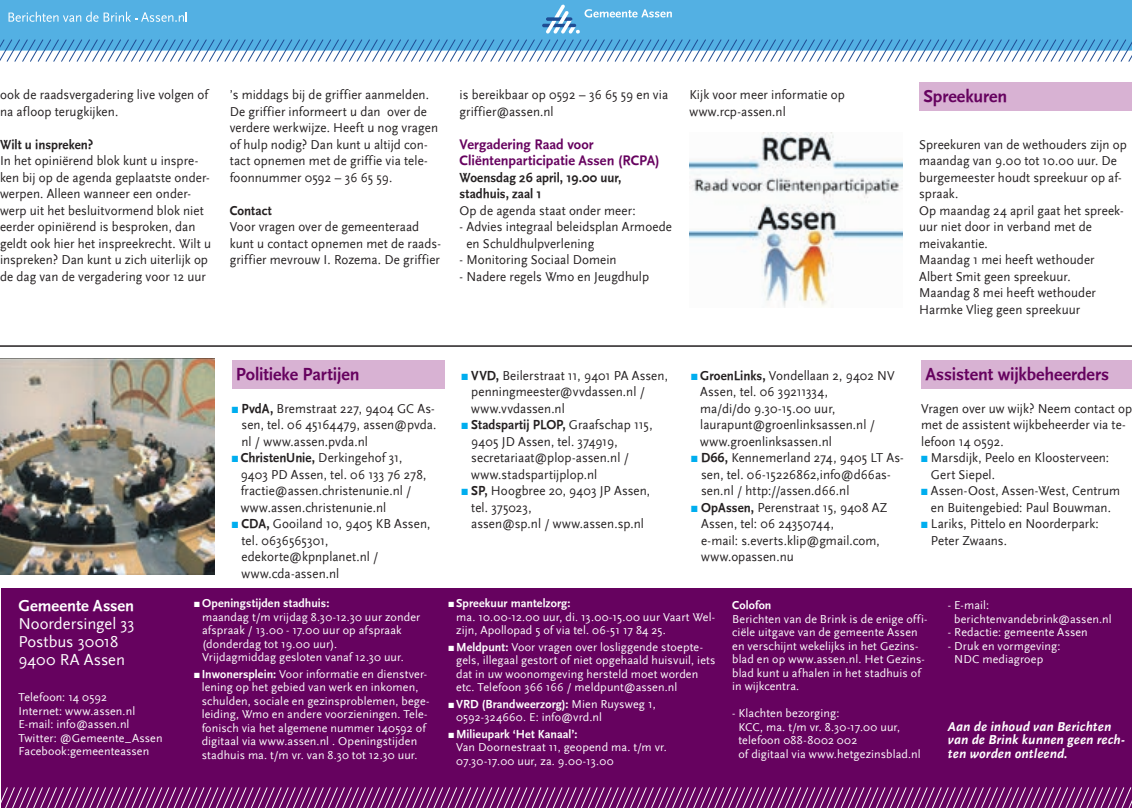
<style>
.page{position:relative;width:1132px;height:808px;background:#fff}
.page>*{position:absolute;margin:0;border:0;box-sizing:border-box;transform-origin:0 0}
.t1{font:700 18px "Scala Sans";letter-spacing:-.005em;color:#66025f}
.t2{font:16.5px/18px "Scala Sans";color:#fff}
.t3{font:700 16.5px "Scala Sans";letter-spacing:-.005em;color:#fff}
.t4{font:700 14.25px/16.5px "Scala Sans";color:#66025f}
.t5{font:13.5px/16.5px "Scala Sans";letter-spacing:.005em;color:#231f20;scale:.96 1}
.t6{font:italic 700 13.5px/13.5px "Scala Sans";letter-spacing:.01em;color:#fff}
.t7{font:700 13.5px/16.5px "Scala Sans";color:#231f20;scale:.96 1}
.t8{font:12px/13.5px "Scala Sans";letter-spacing:.01em;color:#fff}
.t9{font:700 12px "Scala Sans";letter-spacing:.01em;color:#fff}
.s1{color:#00aeef}
.s2{font-weight:700}
</style>
<div class="page">
<hr style="left:0;top:0;width:1131px;height:4px;background:#53b0e3">
<svg style="left:0;top:4px;width:1131px;height:58px;background:#6fb8e3"></svg>
<div style="left:918px;top:82px;width:213px;height:29px;background:#d8b2d3"></div>
<div style="left:1px;top:588px;width:1130px;height:220px;background:#66025f"></div>
<svg style="left:1px;top:787px;width:1130px;height:21px"></svg>
<div style="left:232px;top:360px;width:212px;height:29px;background:#d8b2d3"></div>
<div style="left:920px;top:360px;width:211px;height:29px;background:#d8b2d3"></div>
<img style="left:1px;top:358px;width:214px;height:216px">
<hr style="left:0;top:345px;width:1131px;height:2px;background:#231f20">
<img style="left:689px;top:132px;width:213px;height:176px">
<p class="t5" style="left:0;top:87px;width:218px">ook de raadsvergadering live volgen of na afloop terugkijken.</p>
<p class="t7" style="left:0;top:136px;width:99px">Wilt u inspreken?</p>
<p class="t5" style="left:0;top:153px;width:221px">In het opiniërend blok kunt u inspre&shy;ken bij op de agenda geplaatste onder&shy;werpen. Alleen wanneer een onder&shy;werp uit het besluitvormend blok niet eerder opiniërend is besproken, dan geldt ook hier het inspreekrecht. Wilt u inspreken? Dan kunt u zich uiterlijk op de dag van de vergadering voor 12 uur</p>
<p class="t5" style="left:230px;top:87px;width:218px">’s middags bij de griffier aanmelden.<br>De griffier informeert u dan over de verdere werkwijze. Heeft u nog vragen of hulp nodig? Dan kunt u altijd con&shy;tact opnemen met de griffie via tele&shy;foonnummer 0592 – 36 65 59.</p>
<p class="t7" style="left:230px;top:202px;width:45px">Contact</p>
<p class="t5" style="left:230px;top:219px;width:221px">Voor vragen over de gemeenteraad kunt u contact opnemen met de raads&shy;griffier mevrouw I. Rozema. De griffier</p>
<p class="t5" style="left:459px;top:87px;width:219px">is bereikbaar op 0592 – 36 65 59 en via griffier@assen.nl</p>
<p class="t4" style="left:459px;top:136px;width:201px">Vergadering Raad voor<br>Cliëntenparticipatie Assen (RCPA)</p>
<p class="t7" style="left:459px;top:169px;width:170px">Woensdag 26 april, 19.00 uur, stadhuis, zaal 1</p>
<p class="t5" style="left:459px;top:202px;width:185px">Op de agenda staat onder meer:</p>
<p class="t5" style="left:466px;top:219px;width:215px;text-indent:-7px">- Advies integraal beleidsplan Armoede en Schuldhulpverlening</p>
<p class="t5" style="left:459px;top:252px;width:165px">- Monitoring Sociaal Domein</p>
<p class="t5" style="left:459px;top:268px;width:199px">- Nadere regels Wmo en Jeugdhulp</p>
<p class="t5" style="left:689px;top:87px;width:163px">Kijk voor meer informatie op www.rcp-assen.nl</p>
<h1 class="t1" style="left:923px;top:86px;width:85px">Spreekuren</h1>
<p class="t5" style="left:918px;top:136px;width:218px">Spreekuren van de wethouders zijn op maandag van 9.00 tot 10.00 uur. De burgemeester houdt spreekuur op af&shy;spraak.<br>Op maandag 24 april gaat het spreek&shy;uur niet door in verband met de meivakantie.<br>Maandag 1 mei heeft wethouder<br>Albert Smit geen spreekuur.<br>Maandag 8 mei heeft wethouder<br>Harmke Vlieg geen spreekuur</p>
<p class="t3" style="left:18px;top:597px;width:117px">Gemeente Assen</p>
<p class="t2" style="left:18px;top:615px;width:117px">Noordersingel 33<br>Postbus 30018<br>9400 RA Assen</p>
<p class="t8" style="left:18px;top:691px;width:146px">Telefoon: 14 0592<br>Internet: www.assen.nl<br>E-mail: info@assen.nl<br>Twitter: @Gemeente_Assen<br>Facebook:gemeenteassen</p>
<h1 class="t1" style="left:236px;top:364px;width:125px">Politieke Partijen</h1>
<p class="t5" style="left:241px;top:400px;width:204px;text-indent:-10px"><span class="s1">■</span> <span class="s2">PvdA,</span> Bremstraat 227, 9404 GC As&shy;sen, tel. 06 45164479, assen@pvda. nl / www.assen.pvda.nl</p>
<p class="t5" style="left:240px;top:450px;width:195px;text-indent:-9px"><span class="s1">■</span> <span class="s2">ChristenUnie,</span> Derkingehof 31,<br>9403 PD Assen, tel. 06 133 76 278, fractie@assen.christenunie.nl / www.assen.christenunie.nl</p>
<p class="t5" style="left:241px;top:516px;width:198px;text-indent:-10px"><span class="s1">■</span> <span class="s2">CDA,</span> Gooiland 10, 9405 KB Assen, tel. 0636565301, edekorte@kpnplanet.nl / www.cda-assen.nl</p>
<p class="t8" style="left:202px;top:597px;width:220px;text-indent:-8px">■ <span class="s2">Openingstijden stadhuis:<br></span>maandag t/m vrijdag 8.30-12.30 uur zonder afspraak / 13.00 - 17.00 uur op afspraak (donderdag tot 19.00 uur).<br>Vrijdagmiddag gesloten vanaf 12.30 uur.</p>
<p class="t8" style="left:202px;top:667px;width:229px;text-indent:-7px">■ <span class="s2">Inwonersplein:</span> Voor informatie en dienstver&shy;lening op het gebied van werk en inkomen, schulden, sociale en gezinsproblemen, bege&shy;leiding, Wmo en andere voorzieningen. Tele&shy;fonisch via het algemene nummer 140592 of digitaal via www.assen.nl . Openingstijden stadhuis ma. t/m vr. van 8.30 tot 12.30 uur.</p>
<p class="t5" style="left:471px;top:367px;width:206px;text-indent:-10px"><span class="s1">■</span> <span class="s2">VVD,</span> Beilerstraat 11, 9401 PA Assen, penningmeester@vvdassen.nl / www.vvdassen.nl</p>
<p class="t5" style="left:471px;top:417px;width:190px;text-indent:-10px"><span class="s1">■</span> <span class="s2">Stadspartij PLOP,</span> Graafschap 115,<br>9405 JD Assen, tel. 374919, secretariaat@plop-assen.nl / www.stadspartijplop.nl</p>
<p class="t5" style="left:471px;top:483px;width:188px;text-indent:-10px"><span class="s1">■</span> <span class="s2">SP,</span> Hoogbree 20, 9403 JP Assen, tel. 375023,<br>assen@sp.nl / www.assen.sp.nl</p>
<p class="t5" style="left:700px;top:367px;width:204px;text-indent:-9px"><span class="s1">■</span> <span class="s2">GroenLinks,</span> Vondellaan 2, 9402 NV<br>Assen, tel. 06 39211334,<br>ma/di/do 9.30-15.00 uur, laurapunt@groenlinksassen.nl / www.groenlinksassen.nl</p>
<p class="t5" style="left:701px;top:450px;width:213px;text-indent:-10px"><span class="s1">■</span> <span class="s2">D66,</span> Kennemerland 274, 9405 LT As&shy;sen, tel. 06-15226862,info@d66as&shy;sen.nl / http://assen.d66.nl</p>
<p class="t5" style="left:701px;top:499px;width:196px;text-indent:-10px"><span class="s1">■</span> <span class="s2">OpAssen,</span> Perenstraat 15, 9408 AZ<br>Assen, tel: 06 24350744,<br>e-mail: s.everts.klip@gmail.com, www.opassen.nu</p>
<h1 class="t1" style="left:925px;top:364px;width:185px">Assistent wijkbeheerders</h1>
<p class="t5" style="left:920px;top:400px;width:221px">Vragen over uw wijk? Neem contact op met de assistent wijkbeheerder via te&shy;lefoon 14 0592.</p>
<p class="t5" style="left:930px;top:450px;width:187px;text-indent:-10px"><span class="s1">■</span> Marsdijk, Peelo en Kloosterveen:<br>Gert Siepel.</p>
<p class="t5" style="left:920px;top:483px;width:209px;text-align:center"><span class="s1">■</span> Assen-Oost, Assen-West, Centrum en Buitengebied: Paul Bouwman.</p>
<p class="t5" style="left:930px;top:516px;width:176px;text-indent:-10px"><span class="s1">■</span> Lariks, Pittelo en Noorderpark:<br>Peter Zwaans.</p>
<p class="t8" style="left:456px;top:597px;width:260px;text-indent:-8px">■ <span class="s2">Spreekuur mantelzorg:<br></span>ma. 10.00-12.00 uur, di. 13.00-15.00 uur Vaart Wel&shy;zijn, Apollopad 5 of via tel. 06-51 17 84 25.</p>
<p class="t8" style="left:456px;top:640px;width:261px;text-indent:-8px">■ <span class="s2">Meldpunt:</span> Voor vragen over losliggende stoepte&shy;gels, illegaal gestort of niet opgehaald huisvuil, iets dat in uw woonomgeving hersteld moet worden etc. Telefoon 366 166 / meldpunt@assen.nl</p>
<p class="t8" style="left:456px;top:697px;width:201px;text-indent:-8px">■ <span class="s2">VRD (Brandweerzorg):</span> Mien Ruysweg 1,<br>0592-324660. E: info@vrd.nl</p>
<p class="t8" style="left:456px;top:727px;width:212px;text-indent:-8px">■ <span class="s2">Milieupark ‘Het Kanaal’:<br></span>Van Doornestraat 11, geopend ma. t/m vr.<br>07.30-17.00 uur, za. 9.00-13.00</p>
<p class="t9" style="left:732px;top:599px;width:41px">Colofon</p>
<p class="t8" style="left:732px;top:612px;width:197px">Berichten van de Brink is de enige offi&shy;ciële uitgave van de gemeente Assen en verschijnt wekelijks in het Gezins&shy;blad en op www.assen.nl. Het Gezins&shy;blad kunt u afhalen in het stadhuis of in wijkcentra.</p>
<p class="t8" style="left:738px;top:707px;width:184px;text-indent:-6px">- Klachten bezorging:<br>KCC, ma. t/m vr. 8.30-17.00 uur, telefoon 088-8002 002<br>of digitaal via www.hetgezinsblad.nl</p>
<p class="t8" style="left:953px;top:599px;width:159px;text-indent:-6px">- E-mail: berichtenvandebrink@assen.nl</p>
<p class="t8" style="left:947px;top:626px;width:141px">- Redactie: gemeente Assen</p>
<p class="t8" style="left:953px;top:639px;width:108px;text-indent:-6px">- Druk en vormgeving:<br>NDC mediagroep</p>
<p class="t6" style="left:947px;top:720px;width:178px">Aan de inhoud van Berichten van de Brink kunnen geen rech&shy;ten worden ontleend.</p>
</div>
